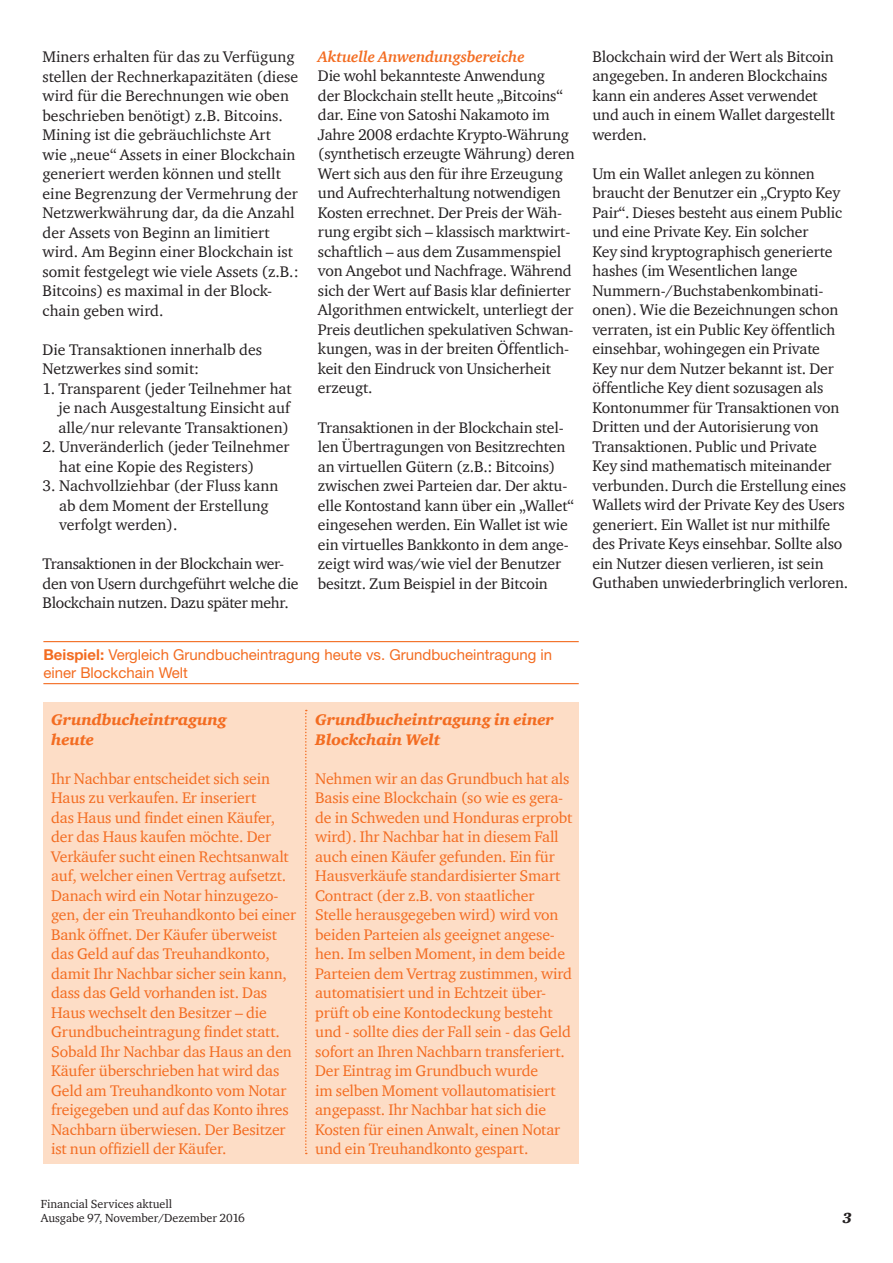
<style>
.page{position:relative;width:893px;height:1263px;background:#fff}
.page>*{position:absolute;margin:0;border:0;box-sizing:border-box;transform-origin:0 0}
.t1{font:15.75px/19.5px "ITC Charter Com";letter-spacing:-.01em;color:#231f20}
.t2{font:15.75px/19.5px "ITC Charter Com";letter-spacing:-.01em;color:#f36c21}
.t3{font:italic 900 15.75px/19.5px "ITC Charter Com";letter-spacing:-.01em;color:#f36c21}
.t4{font:italic 700 15.75px "ITC Charter Com";letter-spacing:-.01em;color:#f36c21}
.t5{font:15px/18px "Helvetica Neue LT Pro";color:#f36c21}
.t6{font:italic 900 15px "ITC Charter Com";color:#231f20}
.t7{font:12px/14.4px "ITC Charter Com";color:#231f20}
.s1{font-weight:700}
</style>
<div class="page">
<div style="left:43px;top:703px;width:536px;height:461px;background:#fdddc6"></div>
<hr style="left:43px;top:641px;width:536px;height:1px;background:#f36c21">
<hr style="left:43px;top:683px;width:536px;height:1px;background:#f36c21">
<svg style="left:305px;top:710px;width:2px;height:444px"></svg>
<p class="t1" style="left:43px;top:47px;width:258px">Miners erhalten für das zu Verfügung stellen der Rechnerkapazitäten (diese wird für die Berechnungen wie oben beschrieben benötigt) z.B. Bitcoins.<br>Mining ist die gebräuchlichste Art wie „neue“ Assets in einer Blockchain generiert werden können und stellt eine Begrenzung der Vermehrung der Netzwerkwährung dar, da die Anzahl der Assets von Beginn an limitiert wird. Am Beginn einer Blockchain ist somit festgelegt wie viele Assets (z.B.:<br>Bitcoins) es maximal in der Block&shy;chain geben wird.</p>
<p class="t1" style="left:43px;top:339px;width:221px">Die Transaktionen innerhalb des<br>Netzwerkes sind somit:</p>
<p class="t1" style="left:59px;top:378px;width:235px;text-align:justify;text-indent:-16px">1. Transparent (jeder Teilnehmer hat je nach Ausgestaltung Einsicht auf alle/nur relevante Transaktionen)</p>
<p class="t1" style="left:59px;top:437px;width:232px;text-indent:-17px">2. Unveränderlich (jeder Teilnehmer hat eine Kopie des Registers)</p>
<p class="t1" style="left:59px;top:476px;width:221px;text-indent:-17px">3. Nachvollziehbar (der Fluss kann ab dem Moment der Erstellung verfolgt werden).</p>
<p class="t1" style="left:43px;top:554px;width:258px">Transaktionen in der Blockchain wer&shy;den von Usern durchgeführt welche die<br>Blockchain nutzen. Dazu später mehr.</p>
<p class="t4" style="left:318px;top:47px;width:208px">Aktuelle Anwendungsbereiche</p>
<p class="t1" style="left:318px;top:66px;width:258px">Die wohl bekannteste Anwendung<br>der Blockchain stellt heute „Bitcoins“ dar. Eine von Satoshi Nakamoto im Jahre 2008 erdachte Krypto-Währung (synthetisch erzeugte Währung) deren Wert sich aus den für ihre Erzeugung und Aufrechterhaltung notwendigen Kosten errechnet. Der Preis der Wäh&shy;rung ergibt sich – klassisch marktwirt&shy;schaftlich – aus dem Zusammenspiel von Angebot und Nachfrage. Während sich der Wert auf Basis klar definierter Algorithmen entwickelt, unterliegt der Preis deutlichen spekulativen Schwan&shy;kungen, was in der breiten Öffentlich&shy;keit den Eindruck von Unsicherheit erzeugt.</p>
<p class="t1" style="left:318px;top:417px;width:257px">Transaktionen in der Blockchain stel&shy;len Übertragungen von Besitzrechten an virtuellen Gütern (z.B.: Bitcoins) zwischen zwei Parteien dar. Der aktu&shy;elle Kontostand kann über ein „Wallet“ eingesehen werden. Ein Wallet ist wie ein virtuelles Bankkonto in dem ange&shy;zeigt wird was/wie viel der Benutzer besitzt. Zum Beispiel in der Bitcoin</p>
<p class="t5" style="left:43px;top:646px;width:510px"><span class="s1">Beispiel:</span> Vergleich Grundbucheintragung heute vs. Grundbucheintragung in einer Blockchain Welt</p>
<p class="t3" style="left:51px;top:710px;width:177px">Grundbucheintragung heute</p>
<p class="t2" style="left:51px;top:768px;width:246px">Ihr Nachbar entscheidet sich sein Haus zu verkaufen. Er inseriert<br>das Haus und findet einen Käufer, der das Haus kaufen möchte. Der Verkäufer sucht einen Rechtsanwalt auf, welcher einen Vertrag aufsetzt.<br>Danach wird ein Notar hinzugezo&shy;gen, der ein Treuhandkonto bei einer Bank öffnet. Der Käufer überweist das Geld auf das Treuhandkonto, damit Ihr Nachbar sicher sein kann, dass das Geld vorhanden ist. Das Haus wechselt den Besitzer – die Grundbucheintragung findet statt.<br>Sobald Ihr Nachbar das Haus an den Käufer überschrieben hat wird das Geld am Treuhandkonto vom Notar freigegeben und auf das Konto ihres Nachbarn überwiesen. Der Besitzer ist nun offiziell der Käufer.</p>
<p class="t3" style="left:315px;top:710px;width:240px">Grundbucheintragung in einer<br>Blockchain Welt</p>
<p class="t2" style="left:315px;top:768px;width:259px">Nehmen wir an das Grundbuch hat als Basis eine Blockchain (so wie es gera&shy;de in Schweden und Honduras erprobt wird). Ihr Nachbar hat in diesem Fall auch einen Käufer gefunden. Ein für Hausverkäufe standardisierter Smart Contract (der z.B. von staatlicher Stelle herausgegeben wird) wird von beiden Parteien als geeignet angese&shy;hen. Im selben Moment, in dem beide Parteien dem Vertrag zustimmen, wird automatisiert und in Echtzeit über&shy;prüft ob eine Kontodeckung besteht und - sollte dies der Fall sein - das Geld sofort an Ihren Nachbarn transferiert.<br>Der Eintrag im Grundbuch wurde<br>im selben Moment vollautomatisiert angepasst. Ihr Nachbar hat sich die Kosten für einen Anwalt, einen Notar und ein Treuhandkonto gespart.</p>
<p class="t7" style="left:41px;top:1196px;width:206px">Financial Services aktuell<br>Ausgabe 97, November/Dezember 2016</p>
<p class="t1" style="left:592px;top:47px;width:244px">Blockchain wird der Wert als Bitcoin angegeben. In anderen Blockchains kann ein anderes Asset verwendet und auch in einem Wallet dargestellt werden.</p>
<p class="t1" style="left:592px;top:164px;width:257px">Um ein Wallet anlegen zu können braucht der Benutzer ein „Crypto Key Pair“. Dieses besteht aus einem Public und eine Private Key. Ein solcher<br>Key sind kryptographisch generierte hashes (im Wesentlichen lange Nummern-/Buchstabenkombinati&shy;onen). Wie die Bezeichnungen schon verraten, ist ein Public Key öffentlich einsehbar, wohingegen ein Private Key nur dem Nutzer bekannt ist. Der öffentliche Key dient sozusagen als Kontonummer für Transaktionen von Dritten und der Autorisierung von Transaktionen. Public und Private<br>Key sind mathematisch miteinander verbunden. Durch die Erstellung eines Wallets wird der Private Key des Users generiert. Ein Wallet ist nur mithilfe des Private Keys einsehbar. Sollte also ein Nutzer diesen verlieren, ist sein Guthaben unwiederbringlich verloren.</p>
<p class="t6" style="left:843px;top:1208px;width:11px">3</p>
</div>
